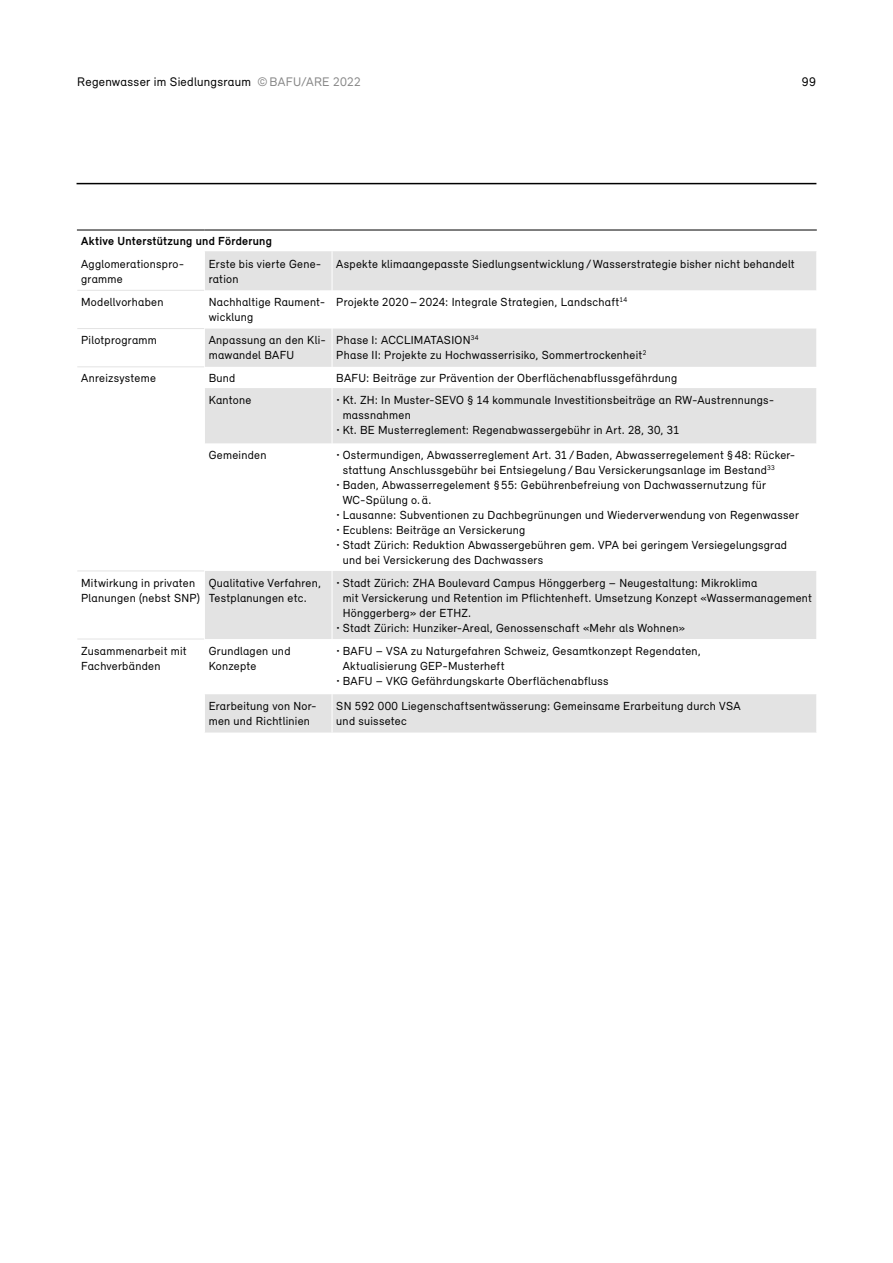
<style>
.page{position:relative;width:893px;height:1263px;background:#fff}
.page>*{position:absolute;margin:0;border:0;box-sizing:border-box;transform-origin:0 0}
.t1{font:12.75px "Relevant";letter-spacing:.02em;color:#000}
._12_Grundtext_links{font:12px/15px "Relevant";letter-spacing:.025em;color:#000}
._12_Tabellenkopf{font:700 12px "Relevant";letter-spacing:.02em;color:#000}
.s1{color:#878787}
</style>
<div class="page">
<hr style="left:77px;top:183px;width:739px;height:1px;background:#000">
<svg style="left:205px;top:251px;width:611px;height:481px"></svg>
<hr style="left:332px;top:251px;width:1px;height:39px;background:#fff">
<hr style="left:332px;top:290px;width:1px;height:39px;background:#fff">
<hr style="left:332px;top:329px;width:1px;height:38px;background:#fff">
<svg style="left:332px;top:367px;width:1px;height:21px"></svg>
<hr style="left:332px;top:388px;width:1px;height:55px;background:#fff">
<hr style="left:332px;top:571px;width:1px;height:68px;background:#fff">
<hr style="left:332px;top:639px;width:1px;height:55px;background:#fff">
<hr style="left:332px;top:694px;width:1px;height:38px;background:#fff">
<hr style="left:77px;top:230px;width:127px;height:1px;background:#000">
<hr style="left:204px;top:230px;width:128px;height:1px;background:#000">
<hr style="left:332px;top:230px;width:485px;height:1px;background:#000">
<hr style="left:332px;top:443px;width:1px;height:128px;background:#fff">
<hr style="left:77px;top:290px;width:127px;height:1px;background:#e3e3e3">
<hr style="left:77px;top:328px;width:127px;height:1px;background:#e3e3e3">
<hr style="left:77px;top:366px;width:127px;height:1px;background:#e3e3e3">
<hr style="left:77px;top:571px;width:127px;height:1px;background:#e3e3e3">
<hr style="left:77px;top:639px;width:127px;height:1px;background:#e3e3e3">
<p class="t1" style="left:77px;top:74px;width:285px">Regenwasser im Siedlungsraum <span class="s1">©BAFU/ARE 2022</span></p>
<p class="t1" style="left:802px;top:74px;width:15px">99</p>
<p class="_12_Tabellenkopf" style="left:81px;top:234px;width:192px">Aktive Unterstützung und Förderung</p>
<p class="_12_Grundtext_links" style="left:81px;top:256px;width:105px">Agglomerationspro&shy;gramme</p>
<p class="_12_Grundtext_links" style="left:209px;top:256px;width:114px">Erste bis vierte Gene&shy;ration</p>
<p class="_12_Grundtext_links" style="left:336px;top:256px;width:460px">Aspekte klimaangepasste Siedlungsentwicklung / Wasserstrategie bisher nicht behandelt</p>
<p class="_12_Grundtext_links" style="left:81px;top:294px;width:84px">Modellvorhaben</p>
<p class="_12_Grundtext_links" style="left:209px;top:294px;width:118px">Nachhaltige Raument&shy;wicklung</p>
<p class="_12_Grundtext_links" style="left:336px;top:294px;width:292px">Projekte 2020–2024: Integrale Strategien, Landschaft<sup>14</sup></p>
<p class="_12_Grundtext_links" style="left:81px;top:332px;width:77px">Pilotprogramm</p>
<p class="_12_Grundtext_links" style="left:209px;top:332px;width:119px">Anpassung an den Kli&shy;mawandel BAFU</p>
<p class="_12_Grundtext_links" style="left:336px;top:332px;width:144px">Phase I: ACCLIMATASION<sup>34</sup></p>
<p class="_12_Grundtext_links" style="left:336px;top:347px;width:312px">Phase II: Projekte zu Hochwasserrisiko, Sommertrockenheit<sup>2</sup></p>
<p class="_12_Grundtext_links" style="left:81px;top:371px;width:76px">Anreizsysteme</p>
<p class="_12_Grundtext_links" style="left:209px;top:370px;width:28px">Bund</p>
<p class="_12_Grundtext_links" style="left:336px;top:370px;width:343px">BAFU: Beiträge zur Prävention der Oberflächenabflussgefährdung</p>
<p class="_12_Grundtext_links" style="left:209px;top:392px;width:44px">Kantone</p>
<p class="_12_Grundtext_links" style="left:343px;top:392px;width:431px;text-indent:-6px">• Kt. ZH: In Muster-SEVO § 14 kommunale Investitionsbeiträge an RW-Austrennungs&shy;massnahmen</p>
<p class="_12_Grundtext_links" style="left:336px;top:422px;width:345px">• Kt. BE Musterreglement: Regenabwassergebühr in Art. 28, 30, 31</p>
<p class="_12_Grundtext_links" style="left:209px;top:447px;width:59px">Gemeinden</p>
<p class="_12_Grundtext_links" style="left:343px;top:447px;width:452px;text-indent:-6px">• Ostermundigen, Abwasserreglement Art. 31 /Baden, Abwasserregelement § 48: Rücker&shy;stattung Anschlussgebühr bei Entsiegelung /Bau Versickerungsanlage im Bestand<sup>33</sup></p>
<p class="_12_Grundtext_links" style="left:343px;top:477px;width:425px;text-indent:-6px">• Baden, Abwasserregelement § 55: Gebührenbefreiung von Dachwassernutzung für<br>WC-Spülung o. ä.</p>
<p class="_12_Grundtext_links" style="left:336px;top:507px;width:464px">• Lausanne: Subventionen zu Dachbegrünungen und Wiederverwendung von Regenwasser</p>
<p class="_12_Grundtext_links" style="left:336px;top:522px;width:191px">• Ecublens: Beiträge an Versickerung</p>
<p class="_12_Grundtext_links" style="left:343px;top:537px;width:446px;text-indent:-6px">• Stadt Zürich: Reduktion Abwassergebühren gem. VPA bei geringem Versiegelungsgrad und bei Versickerung des Dachwassers</p>
<p class="_12_Grundtext_links" style="left:81px;top:575px;width:120px">Mitwirkung in privaten<br>Planungen (nebst SNP)</p>
<p class="_12_Grundtext_links" style="left:209px;top:575px;width:114px">Qualitative Verfahren,<br>Testplanungen etc.</p>
<p class="_12_Grundtext_links" style="left:343px;top:575px;width:471px;text-indent:-6px">• Stadt Zürich: ZHA Boulevard Campus Hönggerberg – Neugestaltung: Mikroklima<br>mit Versickerung und Retention im Pflichtenheft. Umsetzung Konzept «Wassermanagement<br>Hönggerberg» der ETHZ.</p>
<p class="_12_Grundtext_links" style="left:336px;top:620px;width:350px">• Stadt Zürich: Hunziker-Areal, Genossenschaft «Mehr als Wohnen»</p>
<p class="_12_Grundtext_links" style="left:81px;top:643px;width:107px">Zusammenarbeit mit<br>Fachverbänden</p>
<p class="_12_Grundtext_links" style="left:209px;top:643px;width:83px">Grundlagen und<br>Konzepte</p>
<p class="_12_Grundtext_links" style="left:343px;top:643px;width:360px;text-indent:-6px">• BAFU – VSA zu Naturgefahren Schweiz, Gesamtkonzept Regendaten,<br>Aktualisierung GEP-Musterheft</p>
<p class="_12_Grundtext_links" style="left:336px;top:673px;width:274px">• BAFU – VKG Gefährdungskarte Oberflächenabfluss</p>
<p class="_12_Grundtext_links" style="left:209px;top:698px;width:109px">Erarbeitung von Nor&shy;men und Richtlinien</p>
<p class="_12_Grundtext_links" style="left:336px;top:698px;width:406px">SN 592 000 Liegenschaftsentwässerung: Gemeinsame Erarbeitung durch VSA und suissetec</p>
</div>
